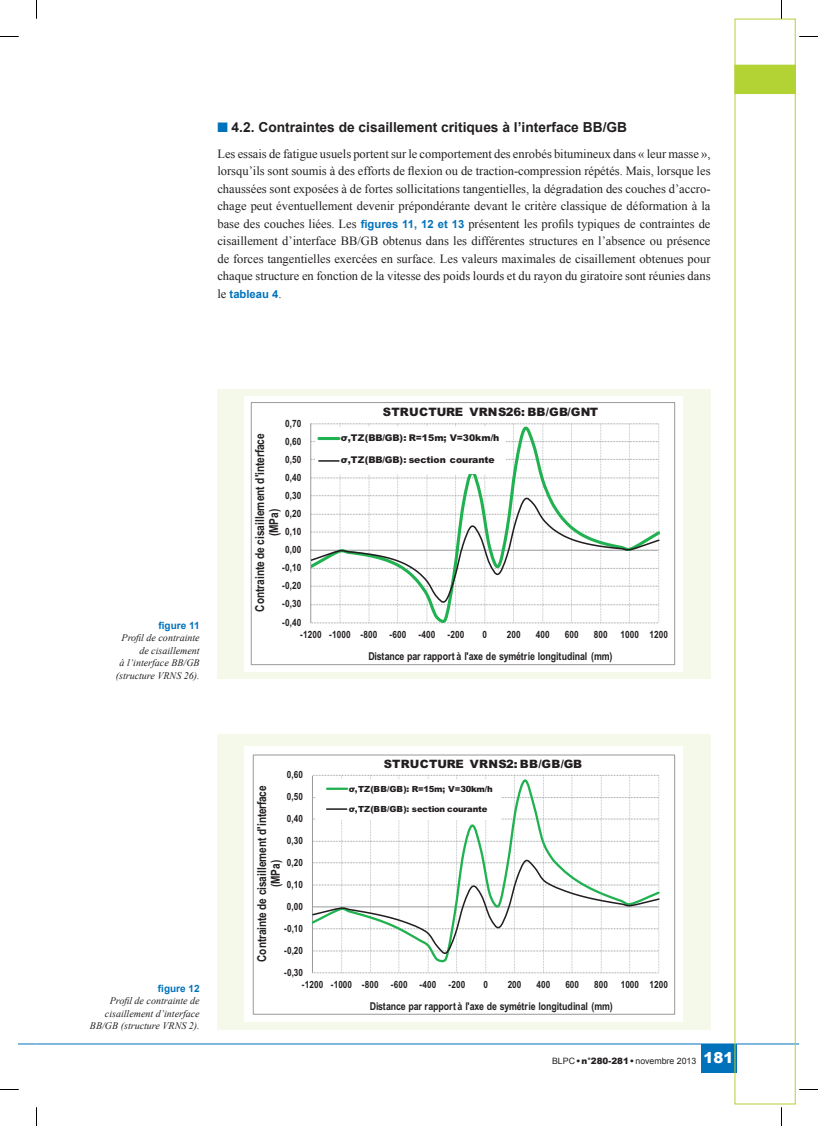
<style>
.page{position:relative;width:818px;height:1126px;background:#fff}
.page>*{position:absolute;margin:0;border:0;box-sizing:border-box;transform-origin:0 0}
.t1{font:700 13.75px "Arial";color:#231f20}
.t2{font:12.5px/17.5px "Times New Roman";color:#231f20;text-align:justify}
.t3{font:700 12.38px/13.9px "Arial Narrow";color:#231f20;text-align:center}
.t4{font:700 12.25px/13.9px "Arial Narrow";color:#231f20;text-align:center}
.t5{font:900 11.62px "Arial";letter-spacing:.02em;color:#231f20}
.t6{font:900 11.5px "Arial";letter-spacing:.02em;color:#231f20}
.t7{font:700 11.25px "Arial";color:#0072bc}
.t8{font:700 10.88px "Arial Narrow";letter-spacing:-.015em;color:#231f20}
.t9{font:700 10.75px "Arial Narrow";letter-spacing:-.015em;color:#231f20}
.t10{font:700 10px "Arial Narrow";letter-spacing:.005em;color:#231f20}
.t11{font:italic 10px/12.5px "Times New Roman";color:#231f20;text-align:right}
.t12{font:700 10px "Arial";color:#0072bc}
.t13{font:900 9.25px "Arial";color:#231f20}
.t14{font:8.75px "Arial";color:#231f20}
.t15{font:900 8.38px "Arial";letter-spacing:-.03em;color:#231f20}
.s1{color:#0072bc}
.s2{font-family:"Arial";font-weight:700;font-size:11.25px;color:#0072bc}
.s3{font-family:"Times New Roman";font-weight:400;font-size:12.5px;color:#231f20}
.s4{font-weight:900}
.s5{font-weight:900;font-size:15px;color:#fff}
</style>
<div class="page">
<svg style="left:19px;top:1043px;width:17px;height:1px"></svg>
<div style="left:700px;top:1043px;width:35px;height:29px;background:#0072bc"></div>
<hr style="left:36px;top:1043px;width:762px;height:1px;background:#0072bc">
<svg style="left:734px;top:19px;width:61px;height:1085px"></svg>
<div style="left:217px;top:733px;width:493px;height:296px;background:#f5f9e9"></div>
<div style="left:217px;top:389px;width:493px;height:289px;background:#f5f9e9"></div>
<svg style="left:244px;top:396px;width:437px;height:275px;fill:#fff"></svg>
<div style="left:251px;top:402px;width:423px;height:263px;background:#fff"></div>
<svg style="left:311px;top:423px;width:28px;height:1px"></svg>
<hr style="left:310px;top:423px;width:1px;height:200px;background:#989a9d">
<svg style="left:311px;top:424px;width:348px;height:199px"></svg>
<svg style="left:311px;top:494px;width:348px;height:110px"></svg>
<div style="left:315px;top:427px;width:189px;height:46px;background:#fff"></div>
<hr style="left:318px;top:437px;width:21px;height:3px;background:#20b150">
<svg style="left:311px;top:459px;width:347px;height:2px"></svg>
<div style="left:251px;top:402px;width:423px;height:263px;border:1px solid #989a9d"></div>
<div style="left:244px;top:746px;width:437px;height:276px;background:#fff"></div>
<svg style="left:312px;top:972px;width:346px;height:1px"></svg>
<svg style="left:313px;top:774px;width:345px;height:1px"></svg>
<svg style="left:341px;top:775px;width:318px;height:197px"></svg>
<hr style="left:312px;top:775px;width:1px;height:197px;background:#989a9d">
<svg style="left:313px;top:777px;width:346px;height:186px"></svg>
<svg style="left:312px;top:856px;width:347px;height:98px"></svg>
<div style="left:316px;top:779px;width:185px;height:40px;background:#fff"></div>
<hr style="left:327px;top:787px;width:20px;height:2px;background:#20b150">
<svg style="left:326px;top:808px;width:20px;height:1px"></svg>
<div style="left:253px;top:754px;width:421px;height:260px;border:1px solid #989a9d"></div>
<svg style="left:0;top:36px;width:19px;height:1px"></svg>
<svg style="left:799px;top:36px;width:18px;height:1px"></svg>
<svg style="left:0;top:1089px;width:19px;height:1px"></svg>
<svg style="left:799px;top:1089px;width:18px;height:1px"></svg>
<svg style="left:36px;top:0;width:1px;height:19px"></svg>
<svg style="left:36px;top:1107px;width:1px;height:18px"></svg>
<p class="t1" style="left:217px;top:118px;width:411px"><span class="s1">■</span> 4.2. Contraintes de cisaillement critiques à l’interface BB/GB</p>
<p class="t2" style="left:217px;top:145px;width:494px">Les essais de fatigue usuels portent sur le comportement des enrobés bitumineux dans « leur masse », lorsqu’ils sont soumis à des efforts de flexion ou de traction-compression répétés. Mais, lorsque les chaussées sont exposées à de fortes sollicitations tangentielles, la dégradation des couches d’accro&shy;chage peut éventuellement devenir prépondérante devant le critère classique de déformation à la base des couches liées. Les <span class="s2">figures 11, 12 et 13</span> présentent les profils typiques de contraintes de cisaillement d’interface BB/GB obtenus dans les différentes structures en l’absence ou présence de forces tangentielles exercées en surface. Les valeurs maximales de cisaillement obtenues pour chaque structure en fonction de la vitesse des poids lourds et du rayon du giratoire sont réunies dans</p>
<p class="t7" style="left:217px;top:286px;width:66px"><span class="s3">le</span> tableau 4<span class="s3">.</span></p>
<p class="t12" style="left:158px;top:618px;width:43px">figure 11</p>
<p class="t11" style="left:116px;top:631px;width:85px">Profil de contrainte de cisaillement<br>à l’interface BB/GB (structure VRNS 26).</p>
<p class="t12" style="left:158px;top:981px;width:43px">figure 12</p>
<p class="t11" style="left:90px;top:994px;width:111px">Profil de contrainte de cisaillement d’interface<br>BB/GB (structure VRNS 2).</p>
<p class="t10" style="left:285px;top:415px;width:18px">0,70</p>
<p class="t3" style="left:252px;top:612px;width:179px;rotate:-90deg">Contrainte de cisaillement d'interface (MPa)</p>
<p class="t10" style="left:285px;top:433px;width:18px">0,60</p>
<p class="t10" style="left:285px;top:451px;width:18px">0,50</p>
<p class="t10" style="left:285px;top:469px;width:18px">0,40</p>
<p class="t10" style="left:285px;top:487px;width:18px">0,30</p>
<p class="t10" style="left:285px;top:506px;width:18px">0,20</p>
<p class="t10" style="left:285px;top:524px;width:18px">0,10</p>
<p class="t10" style="left:285px;top:542px;width:18px">0,00</p>
<p class="t10" style="left:282px;top:560px;width:21px">-0,10</p>
<p class="t10" style="left:282px;top:578px;width:21px">-0,20</p>
<p class="t10" style="left:282px;top:596px;width:21px">-0,30</p>
<p class="t10" style="left:282px;top:614px;width:21px">-0,40</p>
<p class="t5" style="left:382px;top:403px;width:217px">STRUCTURE VRNS26: BB/GB/GNT</p>
<p class="t13" style="left:340px;top:431px;width:160px">σ,TZ(BB/GB): R=15m; V=30km/h</p>
<p class="t13" style="left:340px;top:453px;width:155px">σ,TZ(BB/GB): section courante</p>
<p class="t10" style="left:300px;top:627px;width:165px">-1200 -1000 -800 -600 -400 -200</p>
<p class="t10" style="left:482px;top:627px;width:6px">0</p>
<p class="t10" style="left:506px;top:627px;width:15px">200</p>
<p class="t10" style="left:535px;top:627px;width:15px">400</p>
<p class="t10" style="left:564px;top:627px;width:15px">600</p>
<p class="t10" style="left:593px;top:627px;width:15px">800</p>
<p class="t10" style="left:620px;top:627px;width:49px">1000 1200</p>
<p class="t10" style="left:287px;top:767px;width:18px">0,60</p>
<p class="t4" style="left:254px;top:962px;width:178px;rotate:-90deg">Contrainte de cisaillement d'interface (MPa)</p>
<p class="t10" style="left:287px;top:789px;width:18px">0,50</p>
<p class="t10" style="left:287px;top:811px;width:18px">0,40</p>
<p class="t10" style="left:287px;top:832px;width:18px">0,30</p>
<p class="t10" style="left:287px;top:854px;width:18px">0,20</p>
<p class="t10" style="left:287px;top:876px;width:18px">0,10</p>
<p class="t10" style="left:287px;top:898px;width:18px">0,00</p>
<p class="t10" style="left:284px;top:920px;width:21px">-0,10</p>
<p class="t10" style="left:284px;top:942px;width:21px">-0,20</p>
<p class="t10" style="left:284px;top:964px;width:21px">-0,30</p>
<p class="t8" style="left:368px;top:647px;width:245px">Distance par rapport à l'axe de symétrie longitudinal (mm)</p>
<p class="t6" style="left:383px;top:755px;width:199px">STRUCTURE VRNS2: BB/GB/GB</p>
<p class="t15" style="left:348px;top:782px;width:145px">σ,TZ(BB/GB): R=15m; V=30km/h</p>
<p class="t15" style="left:348px;top:802px;width:140px">σ,TZ(BB/GB): section courante</p>
<p class="t10" style="left:302px;top:977px;width:165px">-1200 -1000 -800 -600 -400 -200</p>
<p class="t10" style="left:483px;top:977px;width:6px">0</p>
<p class="t10" style="left:507px;top:977px;width:15px">200</p>
<p class="t10" style="left:536px;top:977px;width:15px">400</p>
<p class="t10" style="left:565px;top:977px;width:15px">600</p>
<p class="t10" style="left:593px;top:977px;width:15px">800</p>
<p class="t10" style="left:620px;top:977px;width:49px">1000 1200</p>
<p class="t9" style="left:370px;top:997px;width:244px">Distance par rapport à l'axe de symétrie longitudinal (mm)</p>
<p class="t14" style="left:551px;top:1055px;width:183px">BLPC <span class="s4">• n°280-281 •</span>novembre 2013 <span class="s5">181</span></p>
</div>
